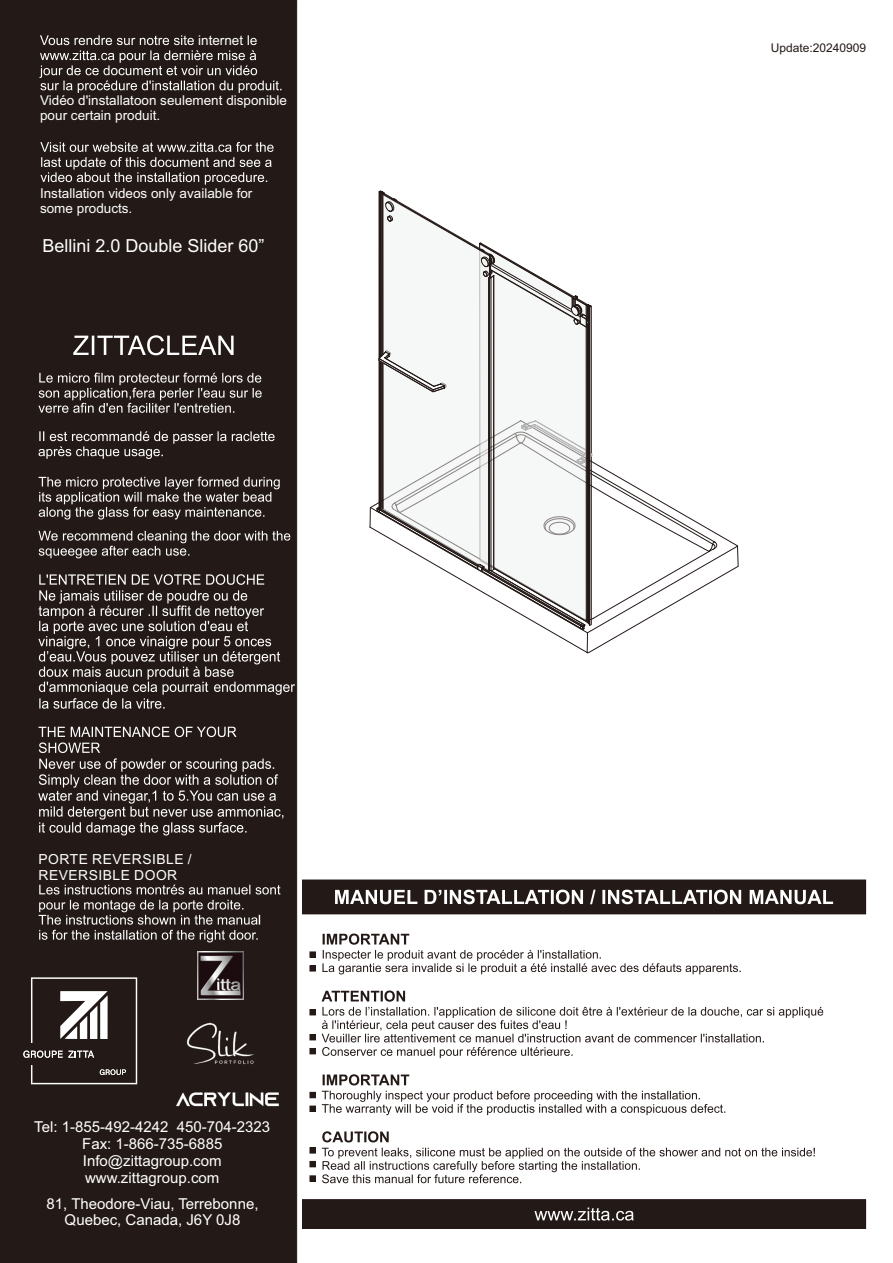
<style>
.page{position:relative;width:893px;height:1263px;background:#fff}
.page>*{position:absolute;margin:0;border:0;box-sizing:border-box;transform-origin:0 0}
.t1{font:18px "Arial";color:#fff}
.t2{font:15px/16.8px "Arial";color:#fff;text-align:center}
.t3{font:13.8px/15.5px "Arial";letter-spacing:.035em;color:#fff}
.t4{font:13.5px/15.1px "Arial";color:#fff}
.t5{font:12px "Arial";color:#231916}
</style>
<div class="page">
<div style="left:0;top:0;width:297px;height:1263px;background:#231916"></div>
<div style="left:302px;top:1199px;width:564px;height:30px;background:#231916"></div>
<svg style="left:302px;top:879px;width:564px;height:36px;background:#4b4340"></svg>
<svg style="left:322px;top:933px;width:419px;height:41px"></svg>
<svg style="left:322px;top:990px;width:501px;height:68px"></svg>
<svg style="left:322px;top:1074px;width:403px;height:41px"></svg>
<svg style="left:322px;top:1131px;width:493px;height:52px"></svg>
<div style="left:310px;top:951px;width:6px;height:7px;border:1px solid #231916"></div>
<svg style="left:310px;top:965px;width:6px;height:6px"></svg>
<svg style="left:310px;top:1009px;width:6px;height:6px"></svg>
<svg style="left:310px;top:1034px;width:6px;height:6px"></svg>
<svg style="left:310px;top:1048px;width:6px;height:6px"></svg>
<svg style="left:310px;top:1092px;width:6px;height:6px"></svg>
<svg style="left:310px;top:1106px;width:6px;height:6px"></svg>
<svg style="left:310px;top:1147px;width:6px;height:6px"></svg>
<svg style="left:310px;top:1161px;width:6px;height:6px"></svg>
<div style="left:310px;top:1175px;width:6px;height:7px;border:1px solid #231916"></div>
<svg style="left:39px;top:885px;width:241px;height:9px;background:#605957"></svg>
<svg style="left:39px;top:900px;width:221px;height:42px;background:#4c4442"></svg>
<svg style="left:38px;top:373px;width:224px;height:40px;background:#4e4543"></svg>
<svg style="left:39px;top:477px;width:241px;height:42px;background:#4d4543"></svg>
<svg style="left:38px;top:531px;width:252px;height:27px;background:#473e3c"></svg>
<svg style="left:38px;top:726px;width:245px;height:109px;background:#463d3b"></svg>
<svg style="left:73px;top:335px;width:161px;height:20px"></svg>
<svg style="left:40px;top:142px;width:234px;height:43px;background:#4c4442"></svg>
<svg style="left:39px;top:431px;width:236px;height:28px;background:#443c39"></svg>
<svg style="left:38px;top:574px;width:257px;height:135px;background:#453d3a"></svg>
<svg style="left:39px;top:35px;width:243px;height:58px;background:#453c3a"></svg>
<svg style="left:23px;top:977px;width:114px;height:107px;background:#4a4240"></svg>
<img style="left:175px;top:1089px;width:106px;height:21px">
<img style="left:198px;top:952px;width:45px;height:47px">
<img style="left:186px;top:1022px;width:70px;height:44px">
<svg style="left:369px;top:190px;width:370px;height:463px"></svg>
<p class="t4" style="left:198px;top:34px;width:47px">internet</p>
<p class="t4" style="left:40px;top:94px;width:248px">Vidéo d'installatoon seulement disponible pour certain produit.</p>
<p class="t4" style="left:40px;top:187px;width:214px">Installation videos only available for some products.</p>
<p class="t1" style="left:43px;top:239px;width:224px">Bellini 2.0 Double Slider 60”</p>
<p class="t3" style="left:39px;top:853px;width:155px">PORTE REVERSIBLE /<br>REVERSIBLE DOOR</p>
<p class="t2" style="left:34px;top:1120px;width:238px">Tel: 1-855-492-4242 450-704-2323<br>Fax: 1-866-735-6885<br>Info@zittagroup.com www.zittagroup.com</p>
<p class="t2" style="left:47px;top:1196px;width:213px">81, Theodore-Viau, Terrebonne,<br>Quebec, Canada, J6Y 0J8</p>
<p class="t5" style="left:771px;top:44px;width:97px">Update:20240909</p>
</div>
